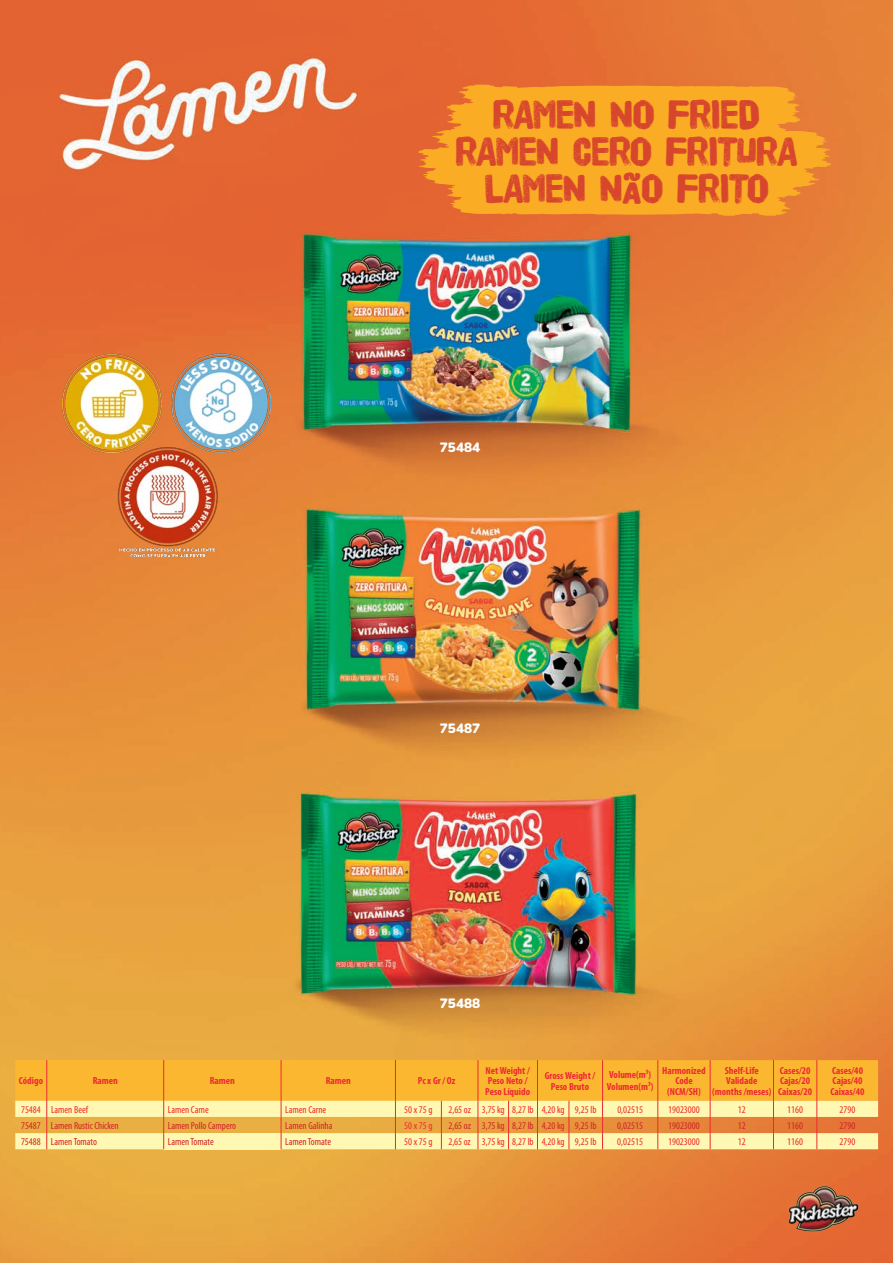
<style>
.page{position:relative;width:893px;height:1263px;background:#fff}
.page>*{position:absolute;margin:0;border:0;box-sizing:border-box;transform-origin:0 0}
.t1{font:42px/37.2px "HVD Poster";letter-spacing:-.05em;color:#d7452d;text-align:center}
.t2{font:900 13.5px "Nunito";color:#fff}
.h1_tabela{font:700 condensed 10.2px/10.5px "Myriad Pro";color:#ed2a31;text-align:center}
.corpo_tabela{font:condensed 10.2px "Myriad Pro";color:#ed2a31}
.DESCRIÇÃO{font:condensed 10.2px "Myriad Pro";color:#d1232a}
.corpo_tabela-2{font:condensed 10.2px "Myriad Pro";color:#d1232a}
.DESCRIÇÃO-2{font:condensed 10.2px "Myriad Pro";color:#ed2a31}
.corpo_tabela_E{font:condensed 10.2px "Myriad Pro";color:#d1232a}
.corpo_tabela_E-2{font:condensed 10.2px "Myriad Pro";color:#ed2a31}
</style>
<div class="page">
<img style="left:0;top:0;width:893px;height:1263px">
<svg style="left:418px;top:85px;width:413px;height:131px;background:#f6a227"></svg>
<img style="left:783px;top:1183px;width:80px;height:51px">
<svg style="left:15px;top:1060px;width:863px;height:89px;background:#f9c660"></svg>
<img style="left:63px;top:339px;width:207px;height:220px">
<p class="t1" style="left:455px;top:96px;width:345px">RAMEN NO FRIED<br>RAMEN CERO FRITURA<br>LAMEN NÃO FRITO</p>
<p class="t2" style="left:440px;top:438px;width:42px">75484</p>
<p class="t2" style="left:440px;top:719px;width:42px">75487</p>
<p class="t2" style="left:440px;top:993px;width:42px">75488</p>
<p class="h1_tabela" style="left:19px;top:1075px;width:26px">Código</p>
<p class="h1_tabela" style="left:93px;top:1075px;width:27px">Ramen</p>
<p class="h1_tabela" style="left:210px;top:1075px;width:27px">Ramen</p>
<p class="h1_tabela" style="left:326px;top:1075px;width:27px">Ramen</p>
<p class="h1_tabela" style="left:418px;top:1075px;width:39px">Pc x Gr / Oz</p>
<p class="h1_tabela" style="left:485px;top:1065px;width:46px">Net Weight /</p>
<p class="h1_tabela" style="left:488px;top:1075px;width:41px">Peso Neto /</p>
<p class="h1_tabela" style="left:485px;top:1086px;width:46px">Peso Líquido</p>
<p class="h1_tabela" style="left:545px;top:1070px;width:52px">Gross Weight /<br>Peso Bruto</p>
<p class="h1_tabela" style="left:607px;top:1069px;width:48px;line-height:12px;text-align:left">Volume(m³)<br>Volumen(m³)</p>
<p class="h1_tabela" style="left:662px;top:1065px;width:45px">Harmonized<br>Code (NCM/SH)</p>
<p class="h1_tabela" style="left:725px;top:1065px;width:36px;text-align:left">Shelf-Life<br>Validade</p>
<p class="h1_tabela" style="left:780px;top:1065px;width:32px">Cases/20</p>
<p class="h1_tabela" style="left:780px;top:1075px;width:31px">Cajas/20</p>
<p class="h1_tabela" style="left:778px;top:1086px;width:35px">Caixas/20</p>
<p class="h1_tabela" style="left:712px;top:1086px;width:61px">(months /meses)</p>
<p class="h1_tabela" style="left:832px;top:1065px;width:32px">Cases/40</p>
<p class="h1_tabela" style="left:833px;top:1075px;width:31px">Cajas/40</p>
<p class="h1_tabela" style="left:830px;top:1086px;width:35px">Caixas/40</p>
<p class="corpo_tabela_E-2" style="left:21px;top:1103px;width:21px">75484</p>
<p class="DESCRIÇÃO-2" style="left:51px;top:1103px;width:39px">Lamen Beef</p>
<p class="DESCRIÇÃO-2" style="left:168px;top:1103px;width:42px">Lamen Carne</p>
<p class="DESCRIÇÃO-2" style="left:285px;top:1103px;width:42px">Lamen Carne</p>
<p class="corpo_tabela" style="left:404px;top:1103px;width:30px">50 x 75 g</p>
<p class="corpo_tabela" style="left:448px;top:1103px;width:24px">2,65 oz</p>
<p class="corpo_tabela" style="left:482px;top:1103px;width:24px">3,75 kg</p>
<p class="corpo_tabela" style="left:512px;top:1103px;width:23px">8,27 lb</p>
<p class="corpo_tabela" style="left:542px;top:1103px;width:24px">4,20 kg</p>
<p class="corpo_tabela" style="left:575px;top:1103px;width:23px">9,25 lb</p>
<p class="corpo_tabela" style="left:617px;top:1103px;width:27px">0,02515</p>
<p class="corpo_tabela" style="left:668px;top:1103px;width:33px">19023000</p>
<p class="corpo_tabela" style="left:738px;top:1103px;width:9px">12</p>
<p class="corpo_tabela" style="left:787px;top:1103px;width:17px">1160</p>
<p class="corpo_tabela" style="left:839px;top:1103px;width:17px">2790</p>
<p class="corpo_tabela_E" style="left:21px;top:1119px;width:21px">75487</p>
<p class="DESCRIÇÃO" style="left:51px;top:1119px;width:69px">Lamen Rustic Chicken</p>
<p class="DESCRIÇÃO" style="left:168px;top:1119px;width:70px">Lamen Pollo Campero</p>
<p class="DESCRIÇÃO" style="left:285px;top:1119px;width:49px">Lamen Galinha</p>
<p class="corpo_tabela" style="left:404px;top:1119px;width:30px">50 x 75 g</p>
<p class="corpo_tabela-2" style="left:448px;top:1119px;width:24px">2,65 oz</p>
<p class="corpo_tabela-2" style="left:482px;top:1119px;width:24px">3,75 kg</p>
<p class="corpo_tabela-2" style="left:512px;top:1119px;width:23px">8,27 lb</p>
<p class="corpo_tabela-2" style="left:542px;top:1119px;width:24px">4,20 kg</p>
<p class="corpo_tabela-2" style="left:575px;top:1119px;width:23px">9,25 lb</p>
<p class="corpo_tabela-2" style="left:617px;top:1119px;width:27px">0,02515</p>
<p class="corpo_tabela-2" style="left:668px;top:1119px;width:33px">19023000</p>
<p class="corpo_tabela-2" style="left:738px;top:1119px;width:9px">12</p>
<p class="corpo_tabela-2" style="left:787px;top:1119px;width:17px">1160</p>
<p class="corpo_tabela-2" style="left:839px;top:1119px;width:17px">2790</p>
<p class="corpo_tabela_E" style="left:21px;top:1135px;width:21px">75488</p>
<p class="DESCRIÇÃO" style="left:51px;top:1135px;width:48px">Lamen Tomato</p>
<p class="DESCRIÇÃO" style="left:168px;top:1135px;width:47px">Lamen Tomate</p>
<p class="DESCRIÇÃO" style="left:285px;top:1135px;width:47px">Lamen Tomate</p>
<p class="corpo_tabela" style="left:404px;top:1135px;width:30px">50 x 75 g</p>
<p class="corpo_tabela" style="left:448px;top:1135px;width:24px">2,65 oz</p>
<p class="corpo_tabela" style="left:482px;top:1135px;width:24px">3,75 kg</p>
<p class="corpo_tabela" style="left:512px;top:1135px;width:23px">8,27 lb</p>
<p class="corpo_tabela" style="left:542px;top:1135px;width:24px">4,20 kg</p>
<p class="corpo_tabela" style="left:575px;top:1135px;width:23px">9,25 lb</p>
<p class="corpo_tabela" style="left:617px;top:1135px;width:27px">0,02515</p>
<p class="corpo_tabela" style="left:668px;top:1135px;width:33px">19023000</p>
<p class="corpo_tabela" style="left:738px;top:1135px;width:9px">12</p>
<p class="corpo_tabela" style="left:787px;top:1135px;width:17px">1160</p>
<p class="corpo_tabela" style="left:839px;top:1135px;width:17px">2790</p>
</div>
